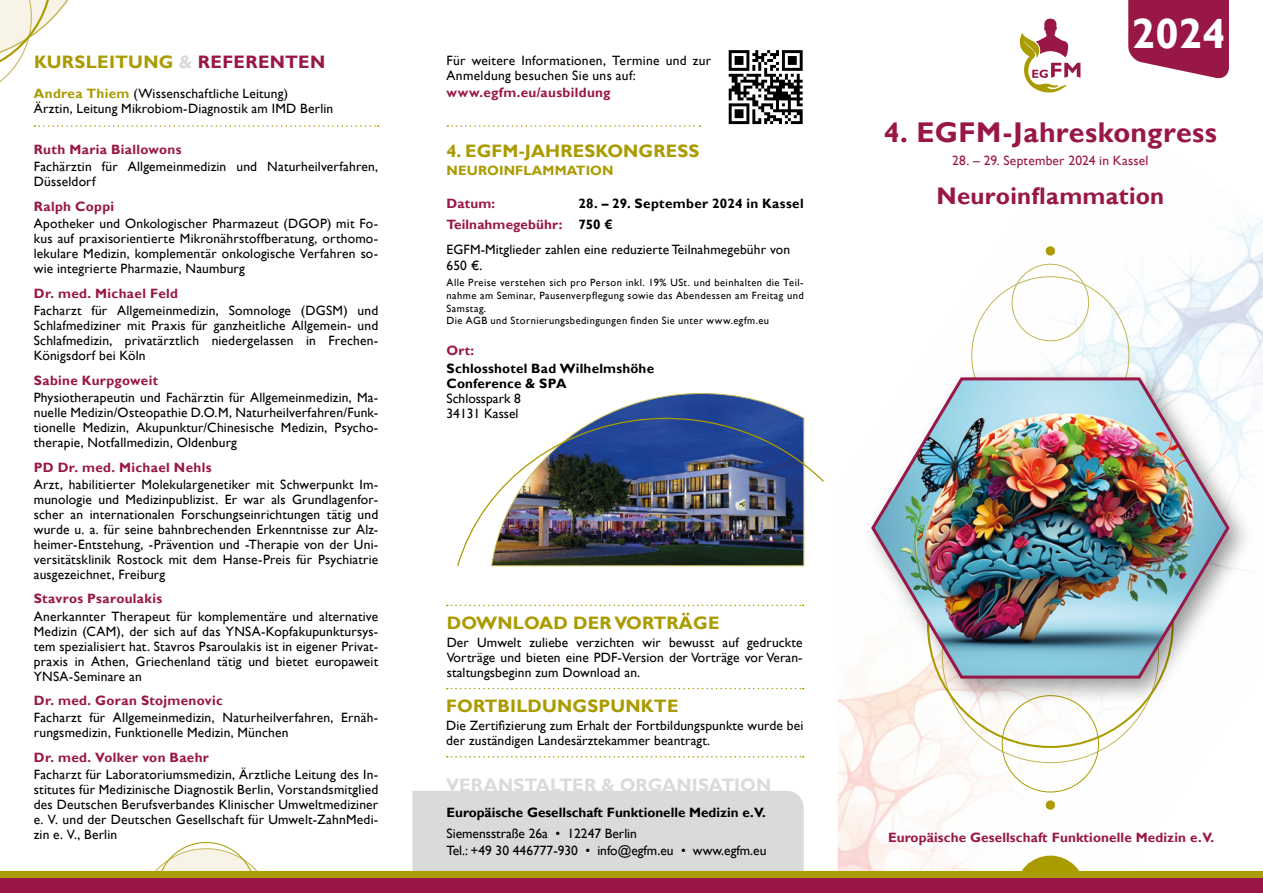
<style>
.page{position:relative;width:1263px;height:893px;background:#fff}
.page>*{position:absolute;margin:0;border:0;box-sizing:border-box;transform-origin:0 0}
.t1{font:700 42.3px "Gill Sans";color:#fff}
.t2{font:700 28.5px "Gill Sans";letter-spacing:.015em;color:#991747}
.t3{font:700 24px "Gill Sans";letter-spacing:.01em;color:#991747}
.t4{font:700 18px "Gill Sans";letter-spacing:.01em;color:#aa9b00}
.t5{font:700 18px "Gill Sans";letter-spacing:.005em;color:#dadada}
.t6{font:13.5px/15px "Gill Sans";letter-spacing:.01em;color:#000}
.t7{font:700 13.5px "Gill Sans";letter-spacing:.025em;color:#991747}
.t8{font:700 13.5px/21px "Gill Sans";letter-spacing:.01em;color:#000}
.t9{font:13.5px "Gill Sans";letter-spacing:.015em;color:#991747}
.t10{font:700 13.5px "Gill Sans";letter-spacing:.01em;color:#aa9b00}
.t11{font:10.5px/12.6px "Gill Sans";letter-spacing:.045em;color:#000}
.s1{color:#dadada}
.s2{color:#991747}
.s3{font-weight:700;color:#aa9b00}
</style>
<div class="page">
<img style="left:838px;top:217px;width:425px;height:655px">
<div style="left:412px;top:791px;width:392px;height:81px;background:#dadada"></div>
<svg style="left:137px;top:842px;width:138px;height:30px"></svg>
<div style="left:1046px;top:800px;width:9px;height:10px;background:#aa9b00;border-radius:50%"></div>
<div style="left:1011px;top:264px;width:78px;height:77px;border:1px solid #c4b655;border-radius:50%"></div>
<div style="left:1046px;top:246px;width:9px;height:10px;background:#aa9b00;border-radius:50%"></div>
<svg style="left:0;top:0;width:68px;height:82px"></svg>
<svg style="left:1128px;top:0;width:101px;height:79px;background:#a5345e"></svg>
<svg style="left:1020px;top:19px;width:60px;height:74px"></svg>
<div style="left:862px;top:366px;width:392px;height:339px;background:#000;opacity:.4"></div>
<img style="left:869px;top:376px;width:362px;height:305px">
<svg style="left:1016px;top:856px;width:69px;height:16px"></svg>
<div style="left:0;top:872px;width:1263px;height:21px;background:#aa9b00"></div>
<div style="left:0;top:878px;width:1263px;height:15px;background:#991747"></div>
<svg style="left:729px;top:50px;width:74px;height:74px"></svg>
<svg style="left:447px;top:688px;width:356px;height:1px"></svg>
<svg style="left:447px;top:756px;width:356px;height:1px"></svg>
<svg style="left:447px;top:605px;width:356px;height:1px"></svg>
<svg style="left:35px;top:125px;width:343px;height:2px"></svg>
<svg style="left:447px;top:125px;width:254px;height:2px"></svg>
<svg style="left:601px;top:393px;width:202px;height:24px"></svg>
<img style="left:457px;top:417px;width:367px;height:150px">
<h3 class="t4" style="left:34px;top:51px;width:293px">KURSLEITUNG <span class="s1">&amp;</span> <span class="s2">REFERENTEN</span></h3>
<p class="t6" style="left:34px;top:87px;width:301px"><span class="s3">Andrea Thiem</span> (Wissenschaftliche Leitung)<br>Ärztin, Leitung Mikrobiom-Diagnostik am IMD Berlin</p>
<p class="t7" style="left:34px;top:142px;width:149px">Ruth Maria Biallowons</p>
<p class="t6" style="left:34px;top:160px;width:346px">Fachärztin für Allgemeinmedizin und Naturheilverfahren,<br>Düsseldorf</p>
<p class="t7" style="left:34px;top:198px;width:82px">Ralph Coppi</p>
<p class="t6" style="left:34px;top:216px;width:346px;text-align:justify">Apotheker und Onkologischer Pharmazeut (DGOP) mit Fo&shy;kus auf praxisorientierte Mikronährstoffberatung, orthomo&shy;lekulare Medizin, komplementär onkologische Verfahren so&shy;wie integrierte Pharmazie, Naumburg</p>
<p class="t7" style="left:34px;top:285px;width:146px">Dr. med. Michael Feld</p>
<p class="t6" style="left:34px;top:303px;width:346px;text-align:justify">Facharzt für Allgemeinmedizin, Somnologe (DGSM) und Schlafmediziner mit Praxis für ganzheitliche Allgemein- und Schlafmedizin, privatärztlich niedergelassen in Frechen-Königsdorf bei Köln</p>
<p class="t7" style="left:34px;top:372px;width:126px">Sabine Kurpgoweit</p>
<p class="t6" style="left:34px;top:390px;width:346px;text-align:justify">Physiotherapeutin und Fachärztin für Allgemeinmedizin, Ma&shy;nuelle Medizin/Osteopathie D.O.M, Naturheilverfahren/Funk&shy;tionelle Medizin, Akupunktur/Chinesische Medizin, Psycho&shy;therapie, Notfallmedizin, Oldenburg</p>
<p class="t7" style="left:34px;top:459px;width:179px">PD Dr. med. Michael Nehls</p>
<p class="t6" style="left:34px;top:477px;width:346px;text-align:justify">Arzt, habilitierter Molekulargenetiker mit Schwerpunkt Im&shy;munologie und Medizinpublizist. Er war als Grundlagenfor&shy;scher an internationalen Forschungseinrichtungen tätig und wurde u. a. für seine bahnbrechenden Erkenntnisse zur Alz&shy;heimer-Entstehung, -Prävention und -Therapie von der Uni&shy;versitätsklinik Rostock mit dem Hanse-Preis für Psychiatrie ausgezeichnet, Freiburg</p>
<p class="t7" style="left:34px;top:591px;width:130px">Stavros Psaroulakis</p>
<p class="t6" style="left:34px;top:609px;width:346px;text-align:justify">Anerkannter Therapeut für komplementäre und alternative Medizin (CAM), der sich auf das YNSA-Kopfakupunktursys&shy;tem spezialisiert hat. Stavros Psaroulakis ist in eigener Privat&shy;praxis in Athen, Griechenland tätig und bietet europaweit YNSA-Seminare an</p>
<p class="t7" style="left:34px;top:693px;width:190px">Dr. med. Goran Stojmenovic</p>
<p class="t6" style="left:34px;top:711px;width:346px">Facharzt für Allgemeinmedizin, Naturheilverfahren, Ernäh&shy;rungsmedizin, Funktionelle Medizin, München</p>
<p class="t7" style="left:34px;top:749px;width:177px">Dr. med. Volker von Baehr</p>
<p class="t6" style="left:34px;top:767px;width:346px;text-align:justify">Facharzt für Laboratoriumsmedizin, Ärztliche Leitung des In&shy;stitutes für Medizinische Diagnostik Berlin, Vorstandsmitglied des Deutschen Berufsverbandes Klinischer Umweltmediziner e. V. und der Deutschen Gesellschaft für Umwelt-ZahnMedi&shy;zin e. V., Berlin</p>
<p class="t6" style="left:446px;top:53px;width:266px">Für weitere Informationen, Termine und zur<br>Anmeldung besuchen Sie uns auf:</p>
<p class="t7" style="left:446px;top:84px;width:166px">www.egfm.eu/ausbildung</p>
<h3 class="t4" style="left:446px;top:141px;width:254px">4. EGFM-JAHRESKONGRESS</h3>
<p class="t10" style="left:446px;top:163px;width:169px">NEUROINFLAMMATION</p>
<p class="t8" style="left:446px;top:193px;width:359px;text-indent:132px">28. – 29. September 2024 in Kassel<br><span class="s2">Teilnahmegebühr:</span> 750 €</p>
<p class="t6" style="left:446px;top:241px;width:345px;line-height:16.2px">EGFM-Mitglieder zahlen eine reduzierte Teilnahmegebühr von<br>650 €.</p>
<p class="t11" style="left:446px;top:277px;width:359px">Alle Preise verstehen sich pro Person inkl. 19% USt. und beinhalten die Teil&shy;nahme am Seminar, Pausenverpflegung sowie das Abendessen am Freitag und Samstag.<br>Die AGB und Stornierungsbedingungen finden Sie unter www.egfm.eu</p>
<p class="t7" style="left:446px;top:195px;width:50px">Datum:</p>
<p class="t7" style="left:446px;top:342px;width:29px">Ort:</p>
<p class="t8" style="left:446px;top:361px;width:209px;line-height:15px">Schlosshotel Bad Wilhelmshöhe<br>Conference &amp; SPA</p>
<p class="t6" style="left:446px;top:391px;width:76px">Schlosspark 8<br>34131 Kassel</p>
<h3 class="t4" style="left:447px;top:612px;width:274px">DOWNLOAD DER VORTRÄGE</h3>
<p class="t6" style="left:447px;top:635px;width:357px;text-align:justify">Der Umwelt zuliebe verzichten wir bewusst auf gedruckte Vorträge und bieten eine PDF-Version der Vorträge vor Veran&shy;staltungsbeginn zum Download an.</p>
<h3 class="t4" style="left:446px;top:695px;width:234px">FORTBILDUNGSPUNKTE</h3>
<p class="t6" style="left:446px;top:719px;width:359px">Die Zertifizierung zum Erhalt der Fortbildungspunkte wurde bei der zuständigen Landesärztekammer beantragt.</p>
<h3 class="t5" style="left:446px;top:774px;width:327px">VERANSTALTER &amp; ORGANISATION</h3>
<p class="t8" style="left:447px;top:802px;width:321px">Europäische Gesellschaft Funktionelle Medizin e.V.</p>
<p class="t6" style="left:447px;top:826px;width:321px;line-height:16.5px">Siemensstraße 26a • 12247 Berlin<br>Tel.: +49 30 446777-930 • info@egfm.eu • www.egfm.eu</p>
<h1 class="t1" style="left:1132px;top:8px;width:95px">2024</h1>
<h2 class="t2" style="left:884px;top:115px;width:335px">4. EGFM-Jahreskongress</h2>
<p class="t9" style="left:952px;top:152px;width:198px">28. – 29. September 2024 in Kassel</p>
<h3 class="t3" style="left:936px;top:181px;width:229px">Neuroinflammation</h3>
<p class="t7" style="left:888px;top:829px;width:328px">Europäische Gesellschaft Funktionelle Medizin e. V.</p>
</div>
